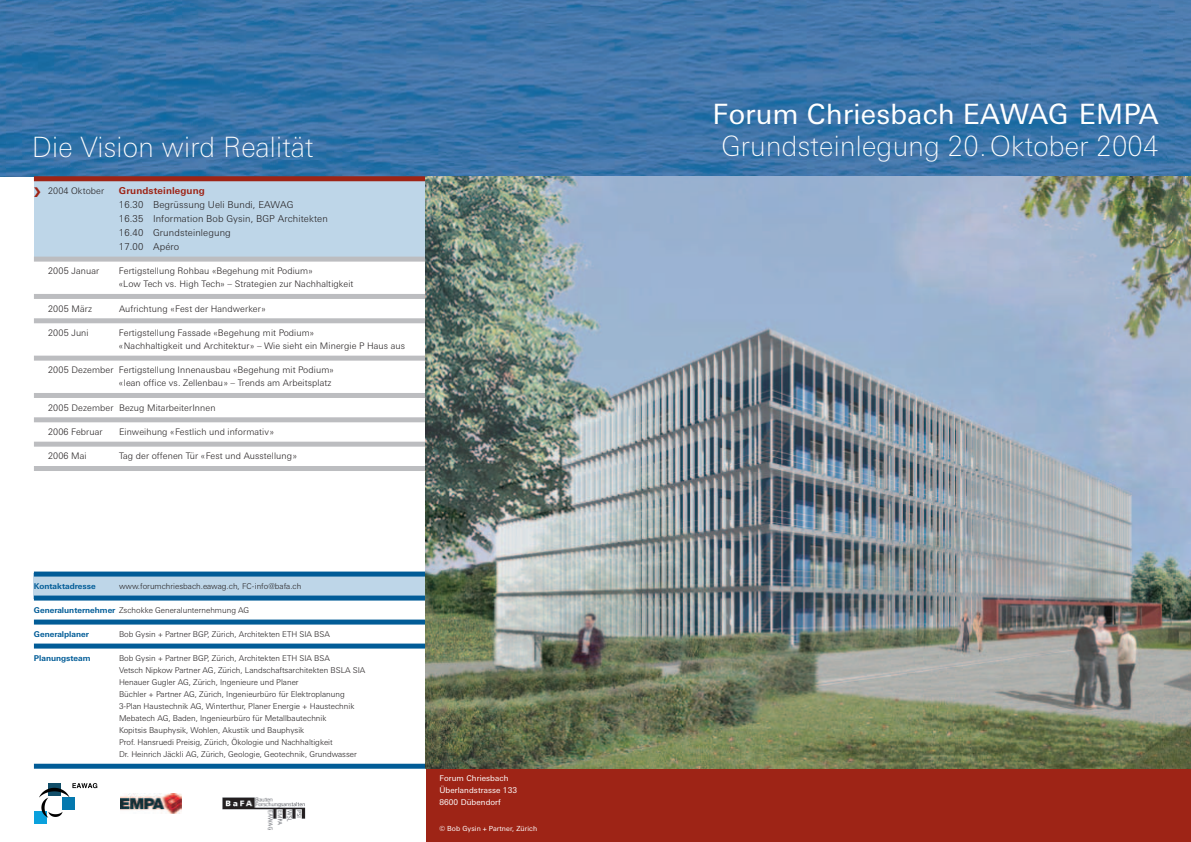
<style>
.page{position:relative;width:1191px;height:842px;background:#fff}
.page>*{position:absolute;margin:0;border:0;box-sizing:border-box;transform-origin:0 0}
.t1{font:100 28px "Linotype Univers Basic";letter-spacing:.01em;color:#fff}
.t2{font:28px "Linotype Univers Basic";letter-spacing:.01em;color:#fff}
.t3{font:300 9.5px/14px "Linotype Univers Basic";letter-spacing:.01em;color:#231f20}
.t4{font:700 9.5px "Linotype Univers Basic";letter-spacing:.01em;color:#9e2416}
.t5{font:300 9px/13px "Linotype Univers Basic";letter-spacing:.01em;color:#231f20}
.t6{font:300 8px/12px "Linotype Univers Basic";color:#231f20}
.t7{font:8px/12px "Linotype Univers Basic";letter-spacing:.01em;color:#fff}
.t8{font:700 8px "Linotype Univers Basic";color:#015c97}
.t9{font:7px "Linotype Univers Basic";letter-spacing:.01em;color:#fff}
.s1{color:#9e2416}
.s2{font-weight:700;color:#015c97}
</style>
<div class="page">
<img style="left:0;top:0;width:1191px;height:842px">
<h1 class="t2" style="left:712px;top:104px;width:448px">Forum Chriesbach EAWAG EMPA</h1>
<h1 class="t1" style="left:32px;top:137px;width:283px">Die Vision wird Realität</h1>
<h1 class="t1" style="left:721px;top:136px;width:439px">Grundsteinlegung 20.Oktober 2004</h1>
<p class="t5" style="left:34px;top:185px;width:72px"><span class="s1">❯</span> 2004 Oktober</p>
<p class="t4" style="left:119px;top:187px;width:87px">Grundsteinlegung</p>
<p class="t3" style="left:119px;top:199px;width:210px">16.30 Begrüssung Ueli Bundi, EAWAG<br>16.35 Information Bob Gysin, BGP Architekten<br>16.40 Grundsteinlegung<br>17.00 Apéro</p>
<p class="t5" style="left:48px;top:266px;width:53px">2005 Januar</p>
<p class="t5" style="left:119px;top:266px;width:236px">Fertigstellung Rohbau «Begehung mit Podium»<br>«Low Tech vs. High Tech» – Strategien zur Nachhaltigkeit</p>
<p class="t5" style="left:48px;top:303px;width:45px">2005 März</p>
<p class="t5" style="left:119px;top:303px;width:148px">Aufrichtung «Fest der Handwerker»</p>
<p class="t5" style="left:48px;top:327px;width:42px">2005 Juni</p>
<p class="t5" style="left:119px;top:327px;width:288px">Fertigstellung Fassade «Begehung mit Podium»<br>«Nachhaltigkeit und Architektur» – Wie sieht ein Minergie P Haus aus</p>
<p class="t5" style="left:48px;top:365px;width:287px;text-align:right">2005 Dezember Fertigstellung Innenausbau «Begehung mit Podium» «lean office vs. Zellenbau» – Trends am Arbeitsplatz</p>
<p class="t5" style="left:48px;top:402px;width:169px">2005 Dezember Bezug MitarbeiterInnen</p>
<p class="t5" style="left:48px;top:426px;width:56px">2006 Februar</p>
<p class="t5" style="left:119px;top:426px;width:156px">Einweihung «Festlich und informativ»</p>
<p class="t5" style="left:48px;top:451px;width:40px">2006 Mai</p>
<p class="t5" style="left:119px;top:451px;width:179px">Tag der offenen Tür «Fest und Ausstellung»</p>
<p class="t8" style="left:34px;top:584px;width:63px">Kontaktadresse</p>
<p class="t6" style="left:119px;top:581px;width:184px">www.forumchriesbach.eawag.ch, FC-info@bafa.ch</p>
<p class="t6" style="left:34px;top:605px;width:217px"><span class="s2">Generalunternehmer</span> Zschokke Generalunternehmung AG</p>
<p class="t8" style="left:34px;top:632px;width:57px">Generalplaner</p>
<p class="t6" style="left:119px;top:629px;width:212px">Bob Gysin + Partner BGP, Zürich, Architekten ETH SIA BSA</p>
<p class="t8" style="left:34px;top:656px;width:58px">Planungsteam</p>
<p class="t6" style="left:119px;top:653px;width:248px">Bob Gysin + Partner BGP, Zürich, Architekten ETH SIA BSA<br>Vetsch Nipkow Partner AG, Zürich, Landschaftsarchitekten BSLA SIA Henauer Gugler AG, Zürich, Ingenieure und Planer<br>Büchler + Partner AG, Zürich, Ingenieurbüro für Elektroplanung 3-Plan Haustechnik AG, Winterthur, Planer Energie + Haustechnik Mebatech AG, Baden, Ingenieurbüro für Metallbautechnik<br>Kopitsis Bauphysik, Wohlen, Akustik und Bauphysik<br>Prof. Hansruedi Preisig, Zürich, Ökologie und Nachhaltigkeit<br>Dr. Heinrich Jäckli AG, Zürich, Geologie, Geotechnik, Grundwasser</p>
<p class="t7" style="left:439px;top:773px;width:79px">Forum Chriesbach<br>Überlandstrasse 133<br>8600 Dübendorf</p>
<p class="t9" style="left:439px;top:826px;width:99px">© Bob Gysin + Partner, Zürich</p>
</div>
